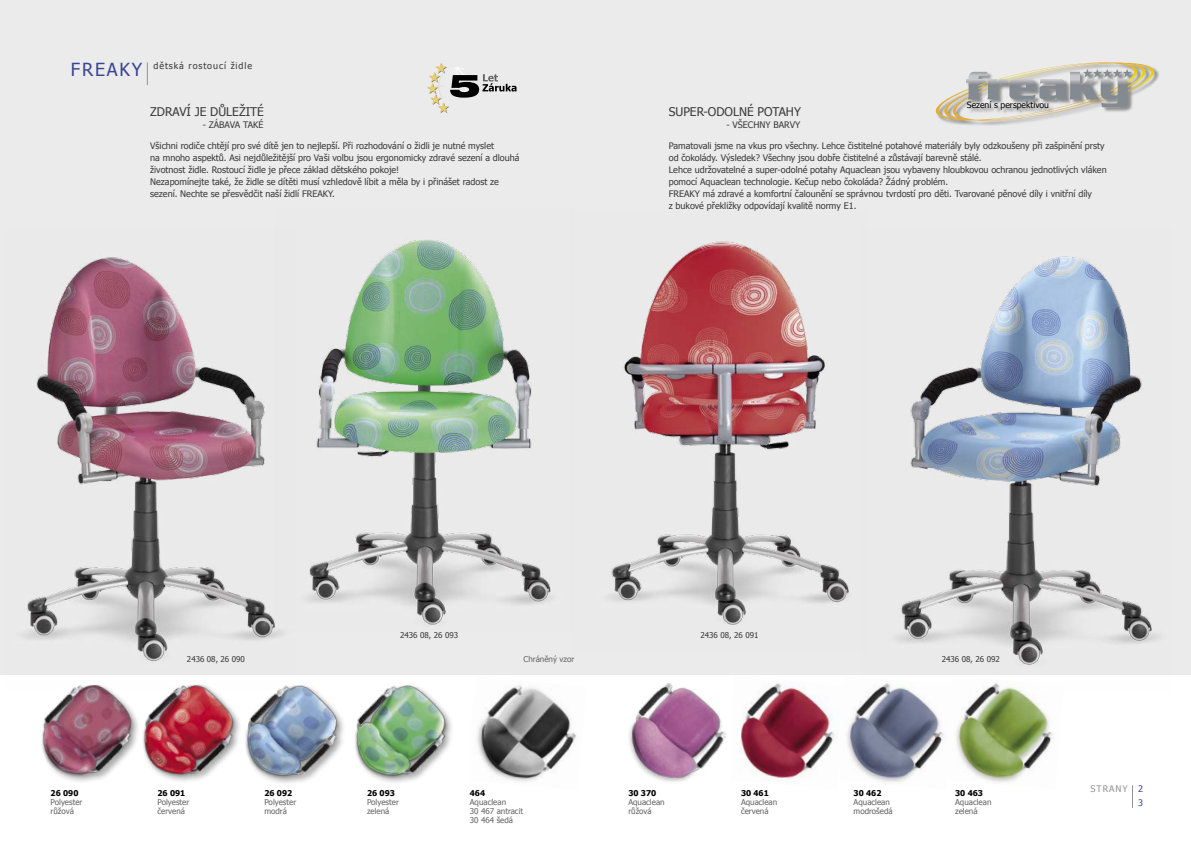
<style>
.page{position:relative;width:1191px;height:842px;background:#fff}
.page>*{position:absolute;margin:0;border:0;box-sizing:border-box;transform-origin:0 0}
.t1{font:12px "Tahoma";color:#393939}
.t2{font:9px/12px "Tahoma";color:#393939}
.t3{font:9px "Tahoma";letter-spacing:.1em;color:#393939}
.t4{font:9px "Tahoma";letter-spacing:.1em;color:#939393}
.t5{font:9px/14px "Tahoma";color:#3a4592}
.t6{font:8.6px "Tahoma";color:#000}
.t7{font:8px/9px "Tahoma";color:#636363}
.t8{font:8px "Tahoma";color:#393939}
.t9{font:700 8px "Tahoma";color:#000}
.s1{font-size:18px;color:#3a4592}
</style>
<div class="page">
<div style="left:0;top:0;width:1191px;height:675px;background:#ebebeb"></div>
<img style="left:355px;top:685px;width:97px;height:98px">
<img style="left:245px;top:685px;width:99px;height:98px">
<div style="left:140px;top:685px;width:103px;height:100px;background:#000;opacity:.4"></div>
<img style="left:42px;top:689px;width:100px;height:96px">
<img style="left:897px;top:256px;width:263px;height:409px">
<img style="left:22px;top:257px;width:273px;height:432px">
<img style="left:610px;top:241px;width:239px;height:384px">
<img style="left:274px;top:240px;width:278px;height:393px">
<img style="left:477px;top:685px;width:99px;height:97px">
<img style="left:956px;top:683px;width:97px;height:101px">
<img style="left:740px;top:683px;width:95px;height:96px">
<img style="left:847px;top:683px;width:97px;height:101px">
<img style="left:629px;top:683px;width:98px;height:99px">
<svg style="left:1132px;top:785px;width:1px;height:23px"></svg>
<div style="left:936px;top:62px;width:223px;height:64px;background:#000;opacity:.4"></div>
<svg style="left:935px;top:62px;width:219px;height:60px"></svg>
<svg style="left:147px;top:62px;width:1px;height:23px"></svg>
<svg style="left:427px;top:63px;width:89px;height:50px"></svg>
<p class="t3" style="left:71px;top:60px;width:183px"><span class="s1">Freaky</span> dětská rostoucí židle</p>
<h1 class="t1" style="left:150px;top:104px;width:115px">Zdraví je důležité</h1>
<p class="t2" style="left:203px;top:118px;width:62px">- zábava také</p>
<p class="t2" style="left:150px;top:139px;width:371px">Všichni rodiče chtějí pro své dítě jen to nejlepší. Při rozhodování o židli je nutné myslet<br>na mnoho aspektů. Asi nejdůležitější pro Vaši volbu jsou ergonomicky zdravé sezení a dlouhá životnost židle. Rostoucí židle je přece základ dětského pokoje!<br>Nezapomínejte také, že židle se dítěti musí vzhledově líbit a měla by i přinášet radost ze sezení. Nechte se přesvědčit naší židlí FREAKY.</p>
<p class="t6" style="left:967px;top:100px;width:84px">Sezení s perspektivou</p>
<h1 class="t1" style="left:669px;top:104px;width:134px">Super-odolné potahy</h1>
<p class="t2" style="left:726px;top:119px;width:75px">- všechny barvy</p>
<p class="t2" style="left:669px;top:139px;width:439px">Pamatovali jsme na vkus pro všechny. Lehce čistitelné potahové materiály byly odzkoušeny při zašpinění prsty od čokolády. Výsledek? Všechny jsou dobře čistitelné a zůstávají barevně stálé.<br>Lehce udržovatelné a super-odolné potahy Aquaclean jsou vybaveny hloubkovou ochranou jednotlivých vláken pomocí Aquaclean technologie. Kečup nebo čokoláda? Žádný problém.<br>FREAKY má zdravé a komfortní čalounění se správnou tvrdostí pro děti. Tvarované pěnové díly i vnitřní díly<br>z bukové překližky odpovídají kvalitě normy E1.</p>
<p class="t9" style="left:51px;top:787px;width:29px">26 090</p>
<p class="t7" style="left:51px;top:797px;width:33px">Polyester růžová</p>
<p class="t8" style="left:400px;top:630px;width:59px">2436 08, 26 093</p>
<p class="t8" style="left:700px;top:630px;width:59px">2436 08, 26 091</p>
<p class="t8" style="left:187px;top:653px;width:59px">2436 08, 26 090</p>
<p class="t7" style="left:523px;top:654px;width:52px">Chráněný vzor</p>
<p class="t8" style="left:941px;top:653px;width:59px">2436 08, 26 092</p>
<p class="t9" style="left:157px;top:787px;width:29px">26 091</p>
<p class="t7" style="left:157px;top:797px;width:33px">Polyester červená</p>
<p class="t9" style="left:264px;top:787px;width:29px">26 092</p>
<p class="t7" style="left:264px;top:797px;width:33px">Polyester modrá</p>
<p class="t9" style="left:367px;top:787px;width:29px">26 093</p>
<p class="t7" style="left:367px;top:797px;width:33px">Polyester zelená</p>
<p class="t9" style="left:470px;top:787px;width:17px">464</p>
<p class="t7" style="left:470px;top:797px;width:55px">Aquaclean<br>30 467 antracit<br>30 464 šedá</p>
<p class="t9" style="left:628px;top:787px;width:29px">30 370</p>
<p class="t7" style="left:628px;top:797px;width:38px">Aquaclean růžová</p>
<p class="t9" style="left:741px;top:787px;width:29px">30 461</p>
<p class="t7" style="left:741px;top:797px;width:38px">Aquaclean červená</p>
<p class="t9" style="left:853px;top:787px;width:29px">30 462</p>
<p class="t7" style="left:853px;top:797px;width:41px">Aquaclean modrošedá</p>
<p class="t9" style="left:955px;top:787px;width:29px">30 463</p>
<p class="t7" style="left:955px;top:797px;width:38px">Aquaclean zelená</p>
<p class="t4" style="left:1090px;top:783px;width:38px">strany</p>
<p class="t5" style="left:1138px;top:781px;width:6px">2<br>3</p>
</div>
